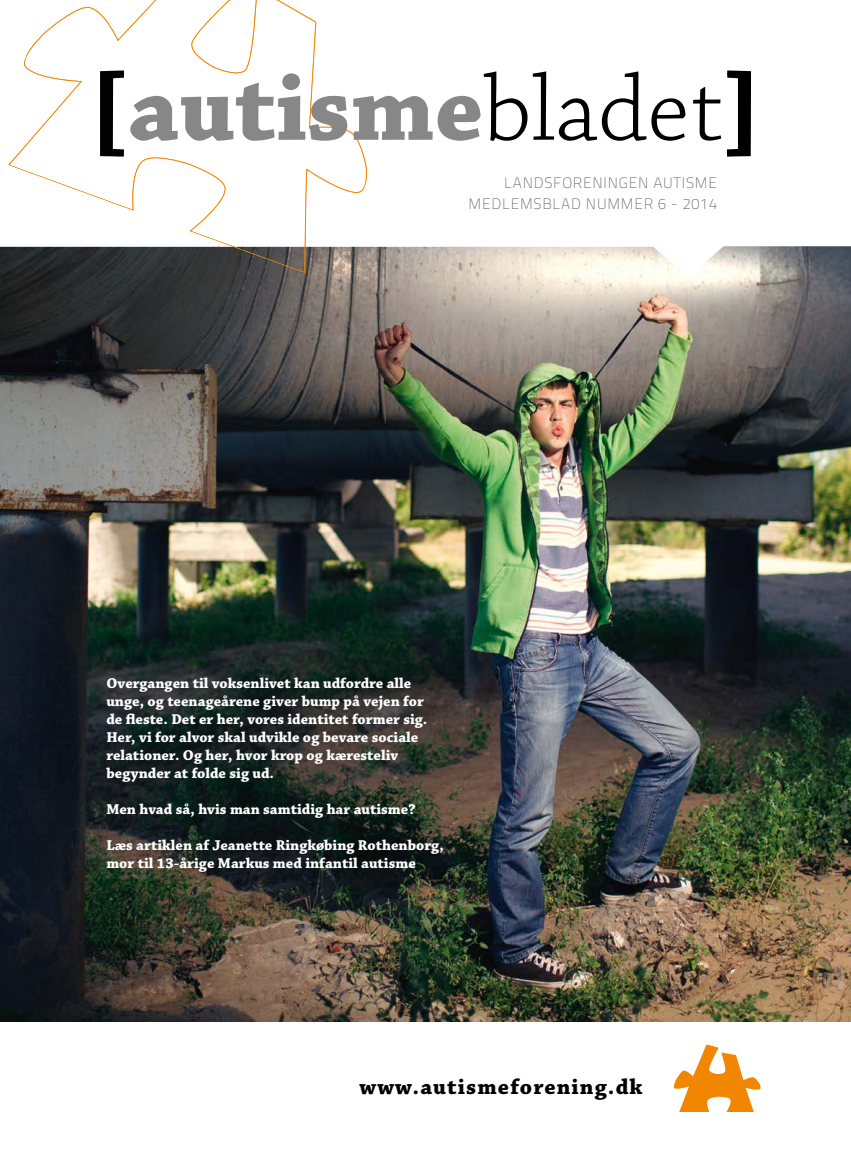
<style>
.page{position:relative;width:851px;height:1149px;background:#fff}
.page>*{position:absolute;margin:0;border:0;box-sizing:border-box;transform-origin:0 0}
.t1{font:700 97.5px "Chaparral Pro";color:#878787}
.t2{font:700 22.5px "Chaparral Pro";letter-spacing:.05em;color:#000}
.t3{font:700 15px/18px "Chaparral Pro";color:#fff}
.t4{font:100 15px/21px "Titillium Text 22 L";letter-spacing:.05em;color:#575756;text-align:right}
.s1{color:#000}
.s2{font-weight:300;color:#000}
</style>
<div class="page">
<img style="left:0;top:277px;width:850px;height:743px">
<svg style="left:0;top:246px;width:850px;height:31px"></svg>
<svg style="left:9px;top:0;width:360px;height:273px"></svg>
<svg style="left:673px;top:1044px;width:88px;height:68px"></svg>
<h1 class="t1" style="left:88px;top:51px;width:675px"><span class="s1">[</span>autisme<span class="s2">bladet</span><span class="s1">]</span></h1>
<p class="t4" style="left:468px;top:171px;width:250px">LANDSFORENINGEN AUTISME<br>MEDLEMSBLAD NUMMER 6 - 2014</p>
<p class="t3" style="left:106px;top:674px;width:322px">Overgangen til voksenlivet kan udfordre alle unge, og teenageårene giver bump på vejen for de fleste. Det er her, vores identitet former sig.<br>Her, vi for alvor skal udvikle og bevare sociale relationer. Og her, hvor krop og kæresteliv begynder at folde sig ud.</p>
<p class="t3" style="left:106px;top:800px;width:311px">Men hvad så, hvis man samtidig har autisme?</p>
<p class="t3" style="left:106px;top:836px;width:339px">Læs artiklen af Jeanette Ringkøbing Rothenborg, mor til 13-årige Markus med infantil autisme</p>
<h2 class="t2" style="left:359px;top:1073px;width:284px">www.autismeforening.dk</h2>
</div>
